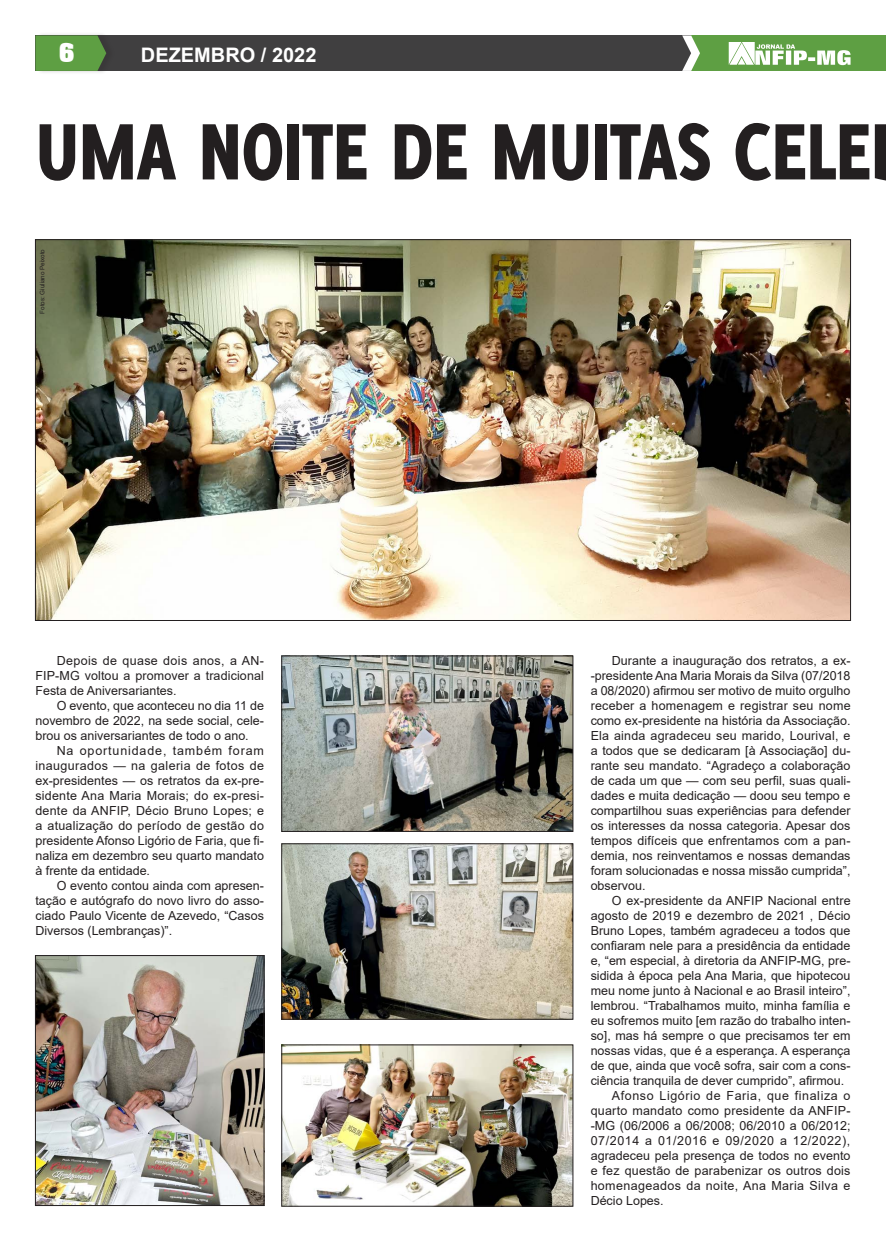
<style>
.page{position:relative;width:886px;height:1241px;background:#fff}
.page>*{position:absolute;margin:0;border:0;box-sizing:border-box;transform-origin:0 0}
.TÍTULO{font:800 87.5px "Delicious";letter-spacing:-.01em;color:#231f20;scale:.9 1}
.t1{font:700 25px "Aachen BT";color:#fff}
.t2{font:700 20px "Arial";color:#fff}
.Corpo_do_texto{font:12.5px/15px "Arial";color:#231f20;text-align:justify}
.Corpo_do_texto-2{font:6.25px "Arial";color:#231f20}
</style>
<div class="page">
<div style="left:35px;top:35px;width:658px;height:36px;background:#403f40"></div>
<div style="left:691px;top:35px;width:195px;height:36px;background:#5e9f43"></div>
<svg style="left:729px;top:43px;width:121px;height:22px"></svg>
<img style="left:37px;top:241px;width:812px;height:377px">
<img style="left:283px;top:657px;width:288px;height:172px">
<div style="left:281px;top:655px;width:292px;height:176px;border:1px solid #231f20"></div>
<img style="left:283px;top:845px;width:288px;height:172px">
<div style="left:281px;top:843px;width:292px;height:176px;border:1px solid #231f20"></div>
<img style="left:37px;top:957px;width:225px;height:246px">
<div style="left:35px;top:955px;width:229px;height:250px;border:1px solid #231f20"></div>
<img style="left:283px;top:1046px;width:288px;height:158px">
<div style="left:281px;top:1044px;width:292px;height:162px;border:1px solid #231f20"></div>
<svg style="left:682px;top:35px;width:18px;height:36px"></svg>
<div style="left:37px;top:32px;width:78px;height:43px;background:#231f20;opacity:.2"></div>
<svg style="left:35px;top:35px;width:71px;height:36px;background:#5b9742"></svg>
<p class="t1" style="left:58px;top:37px;width:18px">6</p>
<p class="t2" style="left:141px;top:40px;width:177px">DEZEMBRO / 2022</p>
<p class="TÍTULO" style="left:35px;top:100px;width:930px">UMA NOITE DE MUITAS CELE</p>
<p class="Corpo_do_texto-2" style="left:38px;top:313px;width:66px;rotate:-90deg">Fotos: Giuliano Peixoto</p>
<p class="Corpo_do_texto" style="left:35px;top:653px;width:230px;text-indent:21px">Depois de quase dois anos, a AN-FIP-MG voltou a promover a tradicional Festa de Aniversariantes.</p>
<p class="Corpo_do_texto" style="left:35px;top:698px;width:230px;text-indent:21px">O evento, que aconteceu no dia 11 de novembro de 2022, na sede social, cele&shy;brou os aniversariantes de todo o ano.</p>
<p class="Corpo_do_texto" style="left:35px;top:743px;width:230px;text-indent:21px">Na oportunidade, também foram inaugurados — na galeria de fotos de ex-presidentes — os retratos da ex-pre&shy;sidente Ana Maria Morais; do ex-presi&shy;dente da ANFIP, Décio Bruno Lopes; e a atualização do período de gestão do presidente Afonso Ligório de Faria, que fi&shy;naliza em dezembro seu quarto mandato à frente da entidade.</p>
<p class="Corpo_do_texto" style="left:35px;top:878px;width:230px;text-indent:21px">O evento contou ainda com apresen&shy;tação e autógrafo do novo livro do asso&shy;ciado Paulo Vicente de Azevedo, “Casos Diversos (Lembranças)”.</p>
<p class="Corpo_do_texto" style="left:591px;top:653px;width:261px;text-indent:21px">Durante a inauguração dos retratos, a ex--presidente Ana Maria Morais da Silva (07/2018 a 08/2020) afirmou ser motivo de muito orgulho receber a homenagem e registrar seu nome como ex-presidente na história da Associação.<br>Ela ainda agradeceu seu marido, Lourival, e a todos que se dedicaram [à Associação] du&shy;rante seu mandato. “Agradeço a colaboração de cada um que — com seu perfil, suas quali&shy;dades e muita dedicação — doou seu tempo e compartilhou suas experiências para defender os interesses da nossa categoria. Apesar dos tempos difíceis que enfrentamos com a pan&shy;demia, nos reinventamos e nossas demandas foram solucionadas e nossa missão cumprida”, observou.</p>
<p class="Corpo_do_texto" style="left:591px;top:893px;width:261px;text-indent:21px">O ex-presidente da ANFIP Nacional entre agosto de 2019 e dezembro de 2021 , Décio Bruno Lopes, também agradeceu a todos que confiaram nele para a presidência da entidade e, “em especial, à diretoria da ANFIP-MG, pre&shy;sidida à época pela Ana Maria, que hipotecou meu nome junto à Nacional e ao Brasil inteiro”, lembrou. “Trabalhamos muito, minha família e eu sofremos muito [em razão do trabalho inten&shy;so], mas há sempre o que precisamos ter em nossas vidas, que é a esperança. A esperança de que, ainda que você sofra, sair com a cons&shy;ciência tranquila de dever cumprido”, afirmou.</p>
<p class="Corpo_do_texto" style="left:591px;top:1088px;width:261px;text-indent:21px">Afonso Ligório de Faria, que finaliza o quarto mandato como presidente da ANFIP--MG (06/2006 a 06/2008; 06/2010 a 06/2012; 07/2014 a 01/2016 e 09/2020 a 12/2022), agradeceu pela presença de todos no evento e fez questão de parabenizar os outros dois homenageados da noite, Ana Maria Silva e Décio Lopes.</p>
</div>
